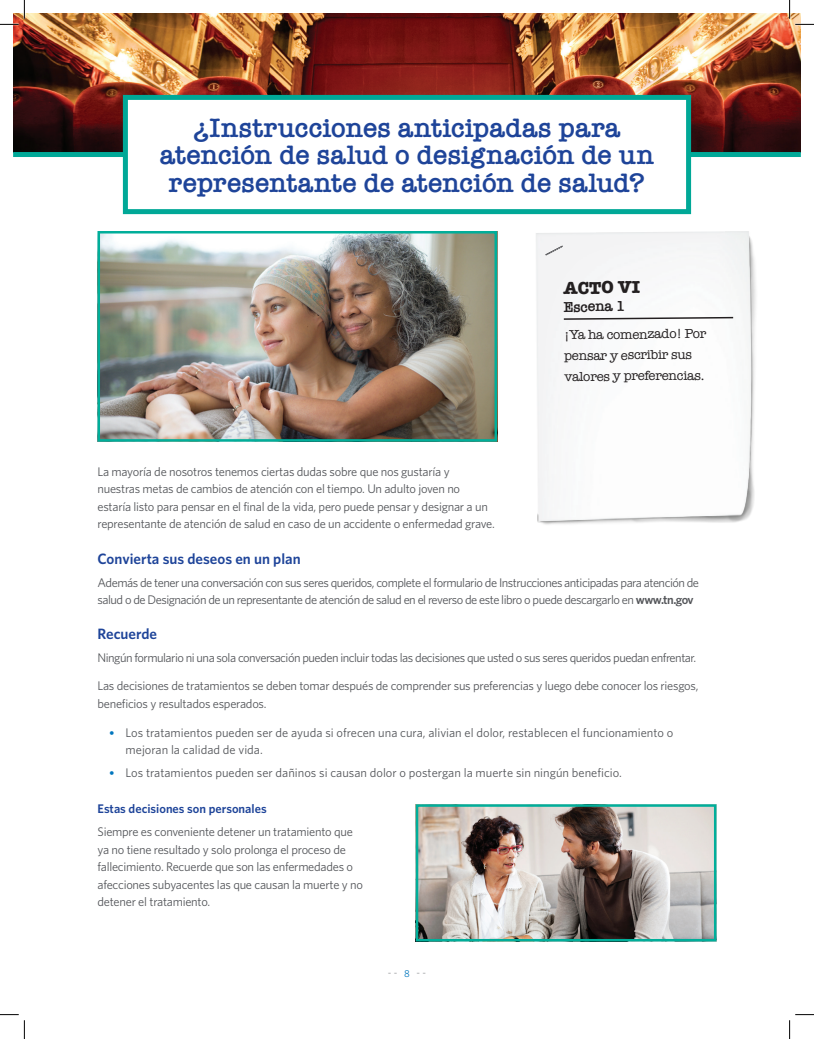
<style>
.page{position:relative;width:814px;height:1039px;background:#fff}
.page>*{position:absolute;margin:0;border:0;box-sizing:border-box;transform-origin:0 0}
.t1{font:600 27.5px/27.5px "American Typewriter";color:#1e4499;text-align:center}
.t2{font:700 17.88px "American Typewriter";color:#231f20}
.t3{font:600 15px "Whitney";color:#1e4499}
.t4{font:600 14.88px "American Typewriter";color:#231f20}
.t5{font:13.38px/20.9px "American Typewriter";color:#231f20}
.t6{font:12.5px/17.5px "Whitney";letter-spacing:-.02em;color:#54565a}
.t7{font:12.5px/17.5px "Whitney";letter-spacing:-.04em;color:#54565a}
.t8{font:12.5px/17.5px "Whitney";color:#54565a}
.t9{font:600 12.5px "Whitney";color:#1e4499}
.t10{font:10px "Whitney";color:#939598}
.s1{font-weight:600}
.s2{font-family:"Chronicle Text G1";font-weight:700;color:#0076be}
.s3{color:#0076be}
</style>
<div class="page">
<img style="left:13px;top:13px;width:788px;height:139px">
<img style="left:101px;top:234px;width:393px;height:205px">
<div style="left:98px;top:231px;width:399px;height:211px;border:2px solid #00ae9a"></div>
<img style="left:419px;top:807px;width:294px;height:131px">
<div style="left:416px;top:804px;width:300px;height:137px;border:2px solid #00ae9a"></div>
<div style="left:13px;top:152px;width:788px;height:5px;background:#00a897"></div>
<div style="left:123px;top:95px;width:568px;height:119px;background:#fff;border:5px solid #00a897"></div>
<img style="left:536px;top:231px;width:220px;height:294px">
<svg style="left:545px;top:245px;width:18px;height:11px"></svg>
<svg style="left:562px;top:316px;width:172px;height:5px"></svg>
<svg style="left:0;top:0;width:25px;height:25px"></svg>
<svg style="left:0;top:1014px;width:25px;height:25px"></svg>
<svg style="left:789px;top:0;width:25px;height:25px"></svg>
<svg style="left:789px;top:1014px;width:25px;height:25px"></svg>
<h1 class="t1" style="left:160px;top:113px;width:496px">¿Instrucciones anticipadas para atención de salud o designación de un representante de atención de salud?</h1>
<p class="t6" style="left:98px;top:462px;width:399px">La mayoría de nosotros tenemos ciertas dudas sobre que nos gustaría y nuestras metas de cambios de atención con el tiempo. Un adulto joven no estaría listo para pensar en el final de la vida, pero puede pensar y designar a un representante de atención de salud en caso de un accidente o enfermedad grave.</p>
<h2 class="t2" style="left:563px;top:272px;width:78px">ACTO VI</h2>
<p class="t4" style="left:564px;top:295px;width:63px">Escena 1</p>
<p class="t5" style="left:563px;top:324px;width:144px;rotate:-1deg">¡Ya ha comenzado! Por pensar y escribir sus valores y preferencias.</p>
<p class="t3" style="left:98px;top:549px;width:205px">Convierta sus deseos en un plan</p>
<p class="t7" style="left:98px;top:573px;width:603px">Además de tener una conversación con sus seres queridos, complete el formulario de Instrucciones anticipadas para atención de salud o de Designación de un representante de atención de salud en el reverso de este libro o puede descargarlo en <span class="s1">www.tn.gov</span></p>
<p class="t3" style="left:98px;top:624px;width:61px">Recuerde</p>
<p class="t7" style="left:98px;top:648px;width:600px">Ningún formulario ni una sola conversación pueden incluir todas las decisiones que usted o sus seres queridos puedan enfrentar.</p>
<p class="t6" style="left:98px;top:677px;width:602px">Las decisiones de tratamientos se deben tomar después de comprender sus preferencias y luego debe conocer los riesgos, beneficios y resultados esperados.</p>
<p class="t8" style="left:126px;top:723px;width:549px;text-indent:-17px"><span class="s2">•</span> Los tratamientos pueden ser de ayuda si ofrecen una cura, alivian el dolor, restablecen el funcionamiento o mejoran la calidad de vida.</p>
<p class="t8" style="left:109px;top:764px;width:514px"><span class="s2">•</span> Los tratamientos pueden ser dañinos si causan dolor o postergan la muerte sin ningún beneficio.</p>
<p class="t9" style="left:98px;top:801px;width:171px">Estas decisiones son personales</p>
<p class="t6" style="left:98px;top:823px;width:267px">Siempre es conveniente detener un tratamiento que ya no tiene resultado y solo prolonga el proceso de fallecimiento. Recuerde que son las enfermedades o afecciones subyacentes las que causan la muerte y no detener el tratamiento.</p>
<p class="t10" style="left:388px;top:966px;width:40px">- - <span class="s3">8</span> - -</p>
</div>
